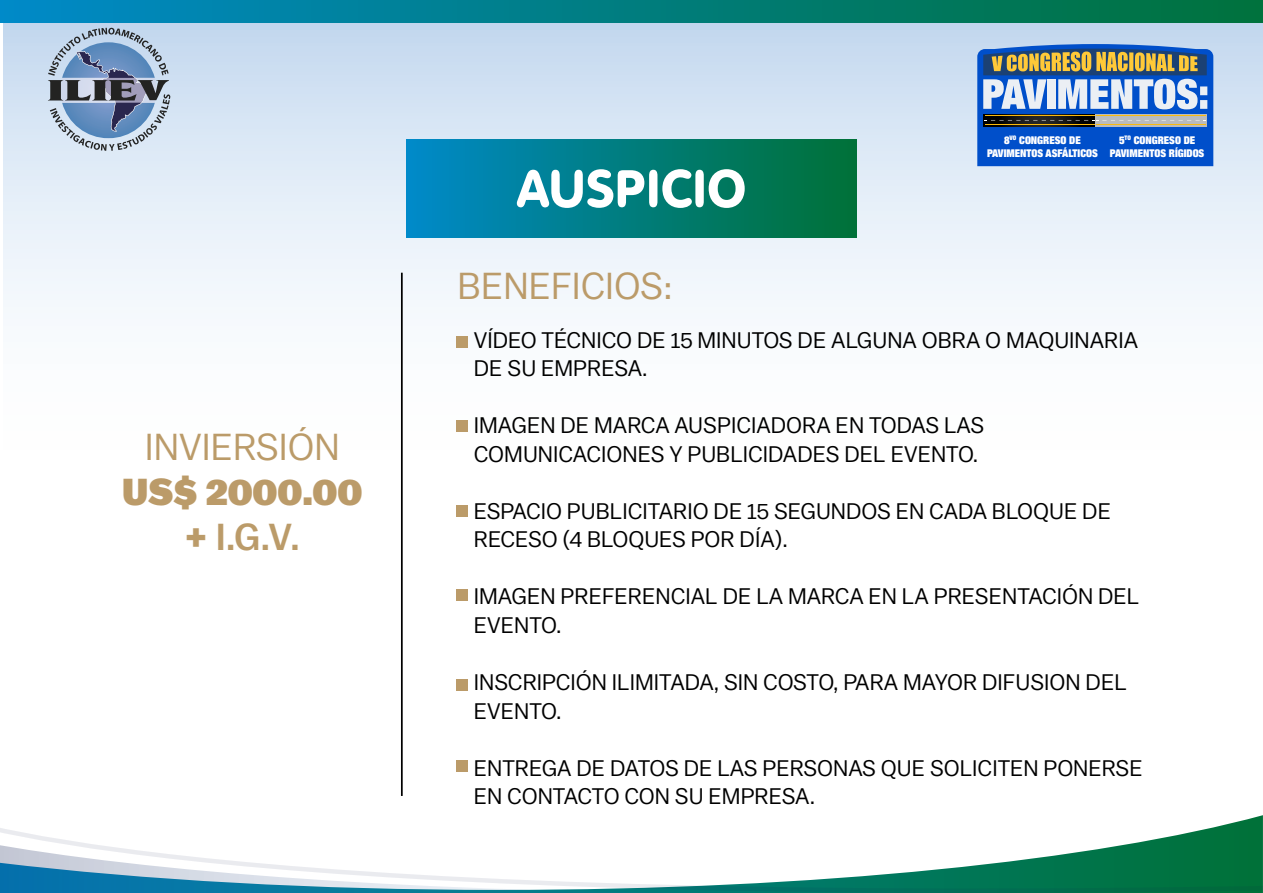
<style>
.page{position:relative;width:1263px;height:893px;background:#fff}
.page>*{position:absolute;margin:0;border:0;box-sizing:border-box;transform-origin:0 0}
.t1{font:51.6px "VAG Rounded BT";color:#fff}
.t2{font:37.5px "Balto";color:#bb9b69}
.t3{font:900 37.5px/45px "Balto";color:#bb9b69;text-align:center}
.t4{font:22.5px/28.5px "Balto";color:#000}
.t5{font:900 condensed 10.65px/12.9px "Helvetica Neue LT Std";color:#fff;text-align:center}
.s1{font-weight:500}
</style>
<div class="page">
<div style="left:3px;top:11px;width:1260px;height:463px;background:linear-gradient(to bottom,#c7dbf0,#fff)"></div>
<div style="left:0;top:0;width:1263px;height:23px;background:linear-gradient(to right,#0089c7,#00713a)"></div>
<div style="left:406px;top:140px;width:451px;height:98px;background:linear-gradient(to right,#008ac8,#007034)"></div>
<svg style="left:48px;top:28px;width:122px;height:123px;background:#8ea2ba"></svg>
<svg style="left:0;top:815px;width:1263px;height:78px"></svg>
<div style="left:456px;top:505px;width:11px;height:12px;background:#bb9b69"></div>
<div style="left:456px;top:679px;width:11px;height:11px;background:#bb9b69"></div>
<div style="left:456px;top:590px;width:11px;height:11px;background:#bb9b69"></div>
<div style="left:456px;top:760px;width:11px;height:12px;background:#bb9b69"></div>
<div style="left:456px;top:421px;width:11px;height:11px;background:#bb9b69"></div>
<div style="left:456px;top:336px;width:11px;height:12px;background:#bb9b69"></div>
<hr style="left:401px;top:273px;width:2px;height:523px;background:#000">
<svg style="left:977px;top:44px;width:236px;height:122px;background:#4f78b0"></svg>
<h2 class="t2" style="left:145px;top:424px;width:196px">INVIERSIÓN</h2>
<h2 class="t3" style="left:122px;top:469px;width:242px">US$ 2000.00 + <span class="s1">I.G.V.</span></h2>
<h1 class="t1" style="left:517px;top:156px;width:231px">AUSPICIO</h1>
<p class="t5" style="left:987px;top:133px;width:112px">8<sup>VO</sup> CONGRESO DE<br>PAVIMENTOS ASFÁLTICOS</p>
<p class="t5" style="left:1110px;top:133px;width:96px">5<sup>TO</sup> CONGRESO DE<br>PAVIMENTOS RÍGIDOS</p>
<h2 class="t2" style="left:458px;top:263px;width:217px">BENEFICIOS:</h2>
<p class="t4" style="left:474px;top:325px;width:666px">VÍDEO TÉCNICO DE 15 MINUTOS DE ALGUNA OBRA O MAQUINARIA<br>DE SU EMPRESA.</p>
<p class="t4" style="left:474px;top:411px;width:512px">IMAGEN DE MARCA AUSPICIADORA EN TODAS LAS<br>COMUNICACIONES Y PUBLICIDADES DEL EVENTO.</p>
<p class="t4" style="left:474px;top:496px;width:639px">ESPACIO PUBLICITARIO DE 15 SEGUNDOS EN CADA BLOQUE DE<br>RECESO (4 BLOQUES POR DÍA).</p>
<p class="t4" style="left:474px;top:582px;width:667px">IMAGEN PREFERENCIAL DE LA MARCA EN LA PRESENTACIÓN DEL<br>EVENTO.</p>
<p class="t4" style="left:474px;top:667px;width:655px">INSCRIPCIÓN ILIMITADA, SIN COSTO, PARA MAYOR DIFUSION DEL<br>EVENTO.</p>
<p class="t4" style="left:474px;top:753px;width:670px">ENTREGA DE DATOS DE LAS PERSONAS QUE SOLICITEN PONERSE<br>EN CONTACTO CON SU EMPRESA.</p>
</div>
